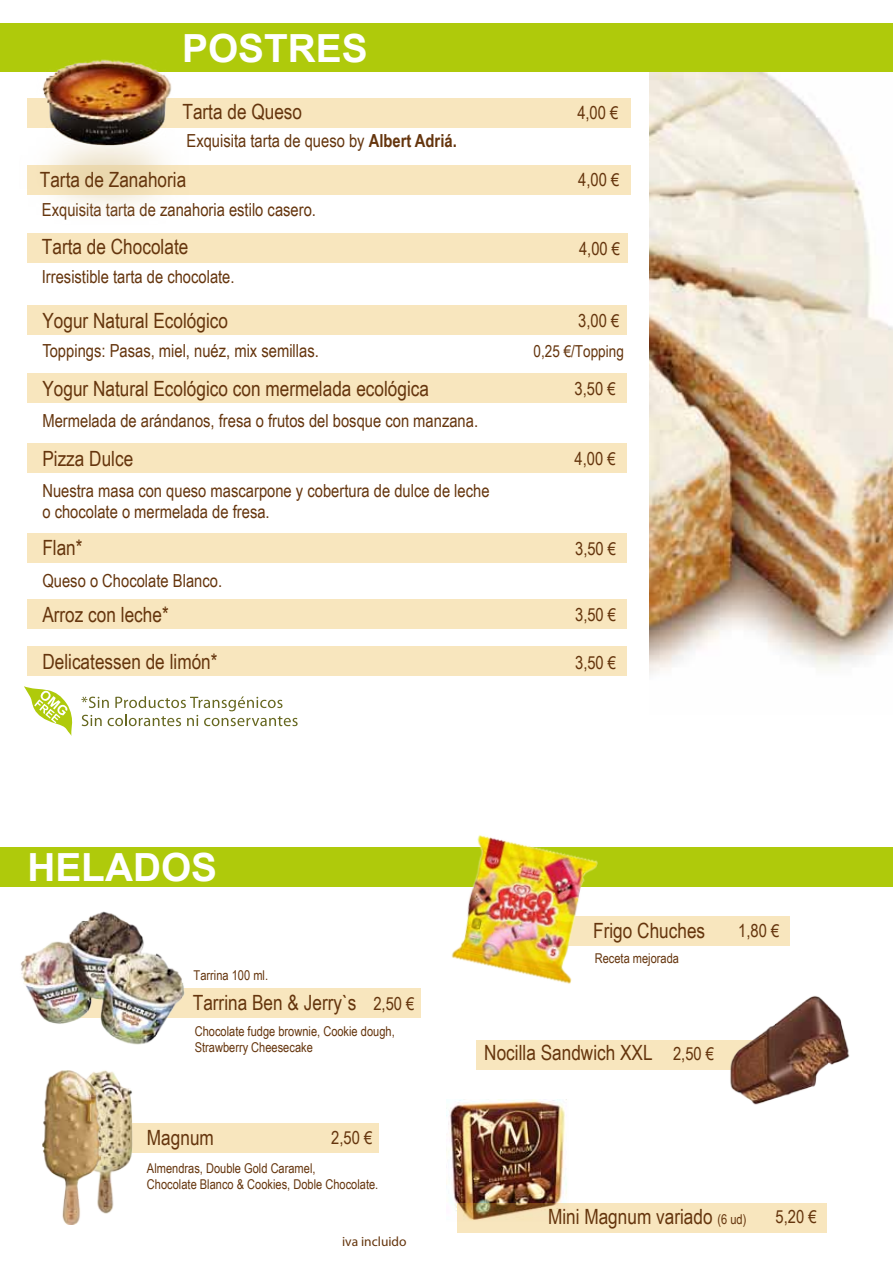
<style>
.page{position:relative;width:893px;height:1263px;background:#fff}
.page>*{position:absolute;margin:0;border:0;box-sizing:border-box;transform-origin:0 0}
.t1{font:700 38.85px "Arial";color:#fff}
.t2{font:21px "Arial Narrow";color:#65350d}
.t3{font:18px/21px "Arial Narrow";color:#65350d}
.t4{font:16.5px "Arial Narrow";color:#65350d}
.t5{font:13.5px/16.2px "Arial Narrow";color:#65350d}
.t6{font:13.5px "Myriad Pro";color:#65350d}
.s1{font-weight:700}
.s2{font-size:18px}
.s3{font-size:13.5px}
</style>
<div class="page">
<div style="left:27px;top:233px;width:601px;height:30px;background:#f8e6be"></div>
<div style="left:27px;top:165px;width:604px;height:30px;background:#f8e6be"></div>
<img style="left:650px;top:71px;width:243px;height:603px">
<div style="left:0;top:847px;width:893px;height:39px;background:#afca0b"></div>
<div style="left:0;top:23px;width:893px;height:48px;background:#afca0b"></div>
<div style="left:27px;top:305px;width:600px;height:30px;background:#f8e6be"></div>
<div style="left:27px;top:599px;width:600px;height:30px;background:#f8e6be"></div>
<div style="left:27px;top:647px;width:600px;height:29px;background:#f8e6be"></div>
<div style="left:27px;top:373px;width:600px;height:30px;background:#f8e6be"></div>
<div style="left:27px;top:443px;width:600px;height:30px;background:#f8e6be"></div>
<div style="left:27px;top:533px;width:600px;height:29px;background:#f8e6be"></div>
<svg style="left:81px;top:696px;width:217px;height:30px"></svg>
<svg style="left:24px;top:686px;width:49px;height:50px"></svg>
<div style="left:27px;top:98px;width:604px;height:30px;background:#f8e6be"></div>
<img style="left:446px;top:1099px;width:121px;height:112px">
<svg style="left:457px;top:1203px;width:370px;height:30px;background:#eedab1"></svg>
<div style="left:45px;top:988px;width:375px;height:30px;background:#f8e6be"></div>
<img style="left:20px;top:911px;width:165px;height:134px">
<img style="left:20px;top:59px;width:169px;height:149px">
<div style="left:474px;top:916px;width:316px;height:30px;background:#f8e6be"></div>
<img style="left:432px;top:835px;width:183px;height:149px">
<div style="left:476px;top:1040px;width:308px;height:29px;background:#f8e6be"></div>
<img style="left:724px;top:995px;width:126px;height:110px">
<div style="left:47px;top:1123px;width:332px;height:30px;background:#f8e6be"></div>
<img style="left:42px;top:1070px;width:91px;height:144px">
<img style="left:43px;top:1070px;width:57px;height:154px">
<h1 class="t1" style="left:182px;top:22px;width:187px">POSTRES</h1>
<p class="t2" style="left:182px;top:96px;width:121px">Tarta de Queso</p>
<p class="t3" style="left:577px;top:101px;width:43px">4,00 €</p>
<p class="t3" style="left:187px;top:130px;width:272px">Exquisita tarta de queso by <span class="s1">Albert Adriá.</span></p>
<p class="t3" style="left:578px;top:168px;width:43px">4,00 €</p>
<p class="t2" style="left:40px;top:164px;width:148px">Tarta de Zanahoria</p>
<p class="t3" style="left:42px;top:199px;width:276px">Exquisita tarta de zanahoria estilo casero.</p>
<p class="t2" style="left:42px;top:231px;width:148px">Tarta de Chocolate</p>
<p class="t3" style="left:42px;top:266px;width:194px">Irresistible tarta de chocolate.</p>
<p class="t3" style="left:579px;top:237px;width:43px">4,00 €</p>
<p class="t2" style="left:42px;top:305px;width:187px">Yogur Natural Ecológico</p>
<p class="t3" style="left:578px;top:310px;width:43px">3,00 €</p>
<p class="t3" style="left:42px;top:340px;width:278px">Toppings: Pasas, miel, nuéz, mix semillas.</p>
<p class="t4" style="left:534px;top:339px;width:92px">0,25 €/Topping</p>
<p class="t2" style="left:42px;top:373px;width:388px">Yogur Natural Ecológico con mermelada ecológica</p>
<p class="t3" style="left:575px;top:377px;width:43px">3,50 €</p>
<p class="t3" style="left:42px;top:410px;width:437px">Mermelada de arándanos, fresa o frutos del bosque con manzana.</p>
<p class="t2" style="left:42px;top:443px;width:92px">Pizza Dulce</p>
<p class="t3" style="left:575px;top:448px;width:43px">4,00 €</p>
<p class="t3" style="left:42px;top:480px;width:449px">Nuestra masa con queso mascarpone y cobertura de dulce de leche o chocolate o mermelada de fresa.</p>
<p class="t2" style="left:42px;top:532px;width:42px">Flan*</p>
<p class="t3" style="left:575px;top:537px;width:43px">3,50 €</p>
<p class="t3" style="left:42px;top:569px;width:181px">Queso o Chocolate Blanco.</p>
<p class="t2" style="left:42px;top:599px;width:128px">Arroz con leche*</p>
<p class="t3" style="left:575px;top:604px;width:43px">3,50 €</p>
<p class="t2" style="left:42px;top:646px;width:177px">Delicatessen de limón*</p>
<p class="t3" style="left:575px;top:651px;width:43px">3,50 €</p>
<h1 class="t1" style="left:27px;top:842px;width:191px">HELADOS</h1>
<p class="t5" style="left:194px;top:967px;width:76px">Tarrina 100 ml.</p>
<p class="t2" style="left:193px;top:987px;width:223px">Tarrina Ben &amp; Jerry`s <span class="s2">2,50 €</span></p>
<p class="t5" style="left:195px;top:1023px;width:202px">Chocolate fudge brownie, Cookie dough,<br>Strawberry Cheesecake</p>
<p class="t2" style="left:147px;top:1122px;width:68px">Magnum</p>
<p class="t3" style="left:331px;top:1126px;width:43px">2,50 €</p>
<p class="t5" style="left:147px;top:1160px;width:233px">Almendras, Double Gold Caramel,<br>Chocolate Blanco &amp; Cookies, Doble Chocolate.</p>
<p class="t6" style="left:342px;top:1233px;width:66px">iva incluido</p>
<p class="t2" style="left:593px;top:915px;width:113px">Frigo Chuches</p>
<p class="t3" style="left:738px;top:920px;width:43px">1,80 €</p>
<p class="t5" style="left:595px;top:949px;width:86px">Receta mejorada</p>
<p class="t2" style="left:484px;top:1037px;width:231px">Nocilla Sandwich XXL <span class="s2">2,50 €</span></p>
<p class="t2" style="left:548px;top:1201px;width:200px">Mini Magnum variado <span class="s3">(6 ud)</span></p>
<p class="t3" style="left:775px;top:1205px;width:43px">5,20 €</p>
</div>
